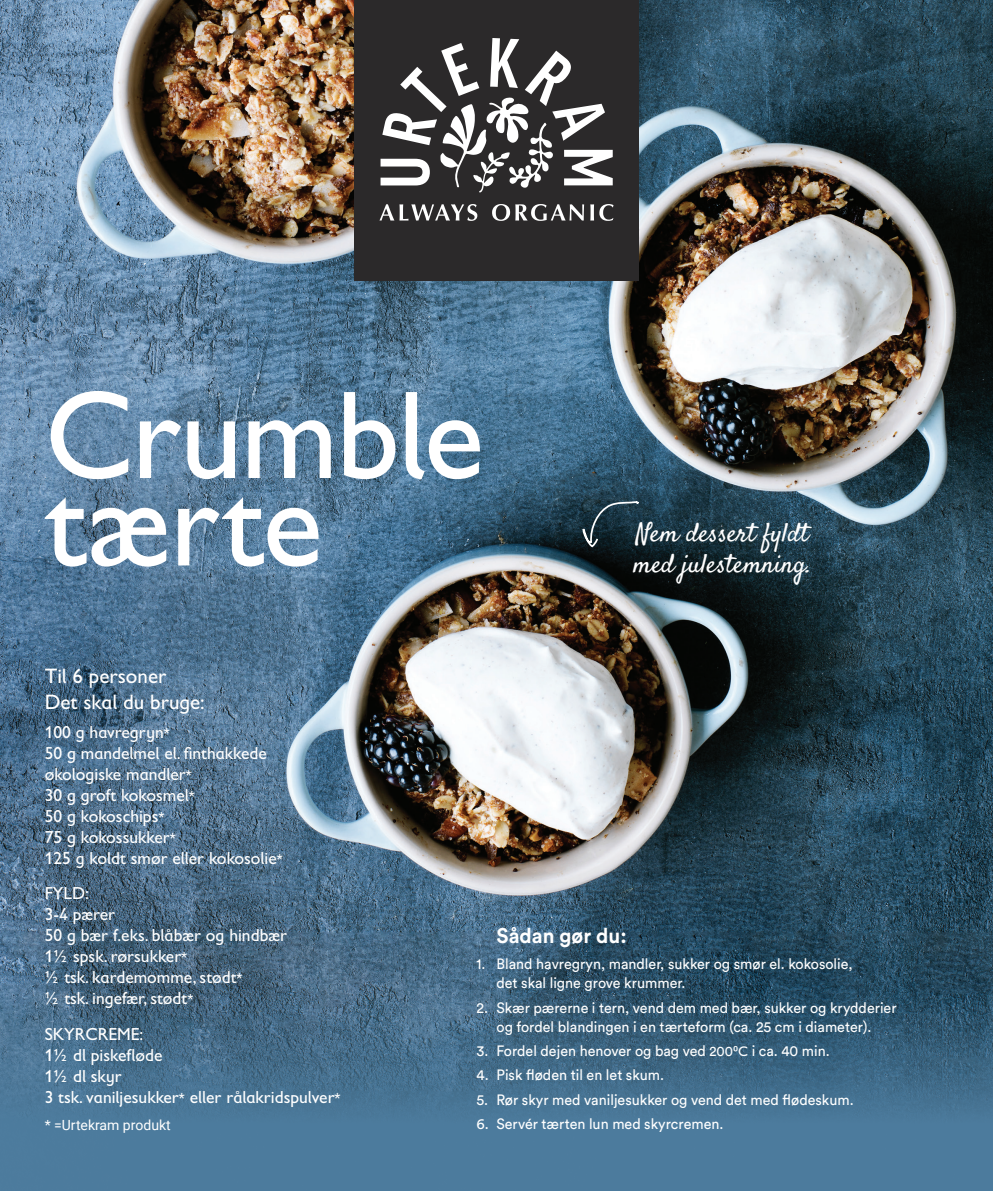
<style>
.page{position:relative;width:993px;height:1191px;background:#fff}
.page>*{position:absolute;margin:0;border:0;box-sizing:border-box;transform-origin:0 0}
.t1{font:126px "Gill Sans Infant Std";letter-spacing:-.015em;color:#fff}
.t2{font:26.25px/31.5px "Satisfy";color:#fff}
.t3{font:21px/26.2px "Gill Sans Infant Std";color:#fff}
.t4{font:700 21px "Circular Std";color:#fff;scale:.96 1}
.t5{font:17.5px/21px "Gill Sans Infant Std";color:#fff}
.t6{font:14.88px/19.2px "Circular Std";color:#fff;scale:.96 1}
.t7{font:14px "Roboto";color:#fff}
.s1{font-family:"Roboto";font-size:14px}
.s2{font-size:14px}
.s3{font-family:"Gill Sans Infant Std";font-size:14px}
</style>
<div class="page">
<img style="left:0;top:0;width:992px;height:1191px">
<div style="left:354px;top:0;width:284px;height:280px;background:#2b292a"></div>
<svg style="left:379px;top:204px;width:98px;height:17px"></svg>
<svg style="left:492px;top:204px;width:92px;height:17px"></svg>
<svg style="left:590px;top:204px;width:23px;height:17px"></svg>
<svg style="left:380px;top:38px;width:232px;height:154px"></svg>
<svg style="left:582px;top:500px;width:61px;height:48px;background:#243b45"></svg>
<h1 class="t1" style="left:45px;top:363px;width:441px">Crumble</h1>
<h1 class="t1" style="left:45px;top:450px;width:279px">tærte</h1>
<h2 class="t2" style="left:633px;top:519px;width:180px">Nem dessert fyldt med julestemning.</h2>
<h3 class="t3" style="left:45px;top:662px;width:162px">Til 6 personer<br>Det skal du bruge:</h3>
<p class="t5" style="left:45px;top:721px;width:239px">100 g havregryn<span class="s1">*<br></span>50 g mandelmel el. finthakkede økologiske mandler<span class="s1">*<br></span>30 g groft kokosmel<span class="s1">*<br></span>50 g kokoschips<span class="s1">*<br></span>75 g kokossukker<span class="s1">*<br></span>125 g koldt smør eller kokosolie<span class="s1">*</span></p>
<p class="t5" style="left:45px;top:883px;width:244px">FYLD:<br>3-4 pærer<br>50 g bær f.eks. blåbær og hindbær<br>1½ spsk. rørsukker<span class="s1">*<br></span>½ tsk. kardemomme, stødt<span class="s1">*<br></span>½ tsk. ingefær, stødt<span class="s1">*</span></p>
<p class="t5" style="left:45px;top:1024px;width:297px">SKYRCREME:<br>1½ dl piskefløde<br>1½ dl skyr<br>3 tsk. vaniljesukker<span class="s1">*</span> eller rålakridspulver<span class="s1">*</span></p>
<p class="t7" style="left:45px;top:1114px;width:127px">* =Urtekram produkt</p>
<h3 class="t4" style="left:496px;top:921px;width:137px">Sådan gør du:</h3>
<p class="t6" style="left:496px;top:954px;width:372px;text-indent:-20px">1. Bland havregryn, mandler, sukker og smør el. kokosolie, det skal ligne grove krummer.</p>
<p class="t6" style="left:476px;top:997px;width:439px;text-align:center">2. Skær pærerne i tern, vend dem med bær, sukker og krydderier og fordel blandingen i en tærteform (ca. 25 cm i diameter).</p>
<p class="t6" style="left:476px;top:1041px;width:369px">3. Fordel dejen henover og bag ved <span class="s2">200</span><span class="s1">0</span><span class="s3">C</span> i ca. 40 min.</p>
<p class="t6" style="left:476px;top:1065px;width:197px">4. Pisk fløden til en let skum.</p>
<p class="t6" style="left:476px;top:1089px;width:394px">5. Rør skyr med vaniljesukker og vend det med flødeskum.</p>
<p class="t6" style="left:476px;top:1113px;width:258px">6. Servér tærten lun med skyrcremen.</p>
</div>
